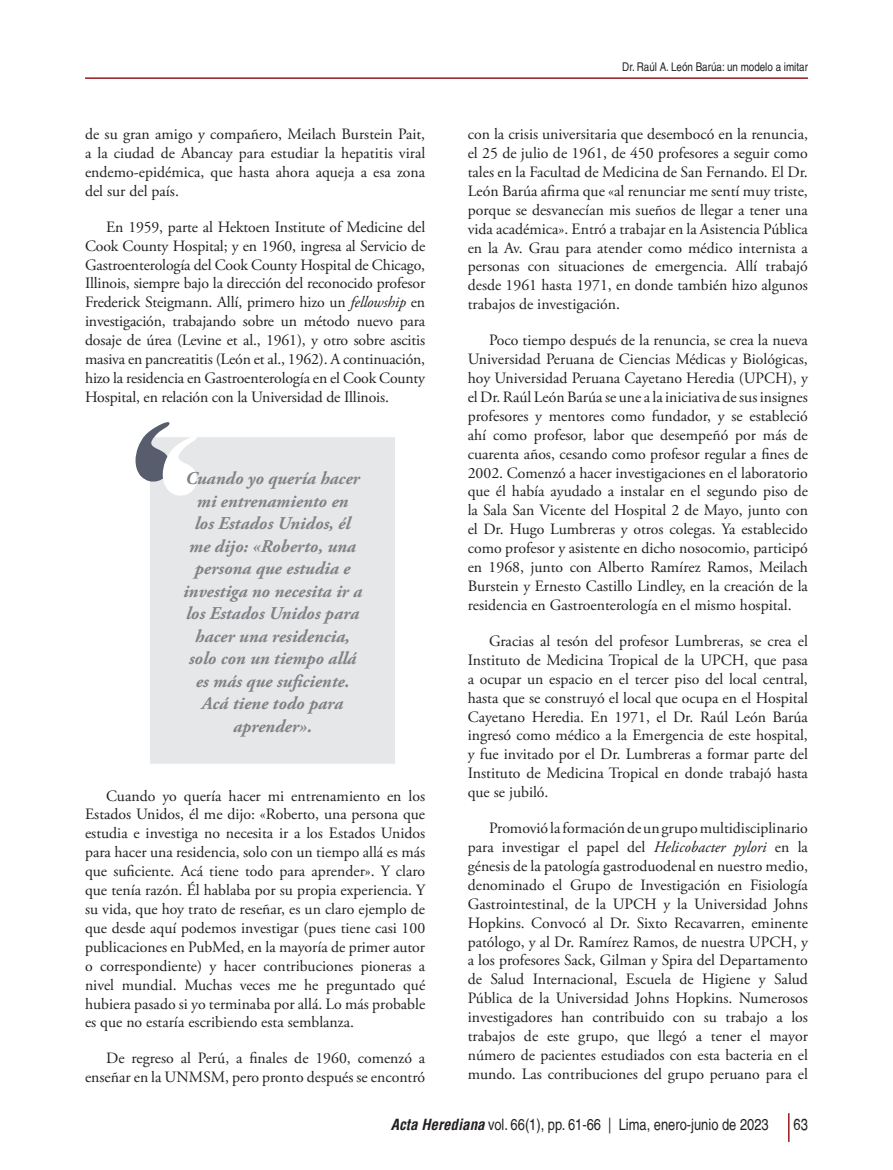
<style>
.page{position:relative;width:893px;height:1170px;background:#fff}
.page>*{position:absolute;margin:0;border:0;box-sizing:border-box;transform-origin:0 0}
.Frase_-_SE_cost{font:italic 700 18px/22.5px "Adobe Garamond Pro";color:#808285;text-align:center}
.Parrafo{font:15.75px/18.9px "Adobe Garamond Pro";color:#231f20;text-align:justify}
.t1{font:condensed 15.75px "Helvetica LT";color:#231f20}
.t2{font:condensed 15.75px "Helvetica";color:#231f20}
.t3{font:condensed 12px "Helvetica LT";color:#231f20}
.s1{font-style:italic}
.s2{font-family:"Helvetica";font-weight:700;font-style:italic;font-size:15px}
</style>
<div class="page">
<hr style="left:85px;top:77px;width:723px;height:2px;background:#981a1e">
<svg style="left:788px;top:1113px;width:1px;height:28px"></svg>
<div style="left:149px;top:436px;width:247px;height:328px;background:#e6e7e9;border:1px solid #fff"></div>
<svg style="left:136px;top:422px;width:61px;height:75px"></svg>
<p class="Parrafo" style="left:85px;top:125px;width:342px">de su gran amigo y compañero, Meilach Burstein Pait, a la ciudad de Abancay para estudiar la hepatitis viral endemo-epidémica, que hasta ahora aqueja a esa zona del sur del país.</p>
<p class="Parrafo" style="left:85px;top:218px;width:342px;text-indent:21px">En 1959, parte al Hektoen Institute of Medicine del Cook County Hospital; y en 1960, ingresa al Servicio de Gastroenterología del Cook County Hospital de Chicago, Illinois, siempre bajo la dirección del reconocido profesor Frederick Steigmann. Allí, primero hizo un <span class="s1">fellowship</span> en investigación, trabajando sobre un método nuevo para dosaje de úrea (Levine et al., 1961), y otro sobre ascitis masiva en pancreatitis (León et al., 1962). A continuación, hizo la residencia en Gastroenterología en el Cook County Hospital, en relación con la Universidad de Illinois.</p>
<p class="Frase_-_SE_cost" style="left:183px;top:467px;width:181px">Cuando yo quería hacer mi entrenamiento en<br>los Estados Unidos, él me dijo: «Roberto, una persona que estudia e investiga no necesita ir a los Estados Unidos para hacer una residencia, solo con un tiempo allá es más que suficiente.<br>Acá tiene todo para aprender».</p>
<p class="Parrafo" style="left:85px;top:786px;width:342px;text-indent:21px">Cuando yo quería hacer mi entrenamiento en los Estados Unidos, él me dijo: «Roberto, una persona que estudia e investiga no necesita ir a los Estados Unidos para hacer una residencia, solo con un tiempo allá es más que suficiente. Acá tiene todo para aprender». Y claro que tenía razón. Él hablaba por su propia experiencia. Y su vida, que hoy trato de reseñar, es un claro ejemplo de que desde aquí podemos investigar (pues tiene casi 100 publicaciones en PubMed, en la mayoría de primer autor o correspondiente) y hacer contribuciones pioneras a nivel mundial. Muchas veces me he preguntado qué hubiera pasado si yo terminaba por allá. Lo más probable es que no estaría escribiendo esta semblanza.</p>
<p class="Parrafo" style="left:85px;top:1049px;width:342px;text-align:right">De regreso al Perú, a finales de 1960, comenzó a enseñar en la UNMSM, pero pronto después se encontró</p>
<p class="t3" style="left:622px;top:59px;width:187px">Dr. Raúl A. León Barúa: un modelo a imitar</p>
<p class="Parrafo" style="left:468px;top:125px;width:342px">con la crisis universitaria que desembocó en la renuncia, el 25 de julio de 1961, de 450 profesores a seguir como tales en la Facultad de Medicina de San Fernando. El Dr.<br>León Barúa afirma que «al renunciar me sentí muy triste, porque se desvanecían mis sueños de llegar a tener una vida académica». Entró a trabajar en la Asistencia Pública en la Av. Grau para atender como médico internista a personas con situaciones de emergencia. Allí trabajó desde 1961 hasta 1971, en donde también hizo algunos trabajos de investigación.</p>
<p class="Parrafo" style="left:468px;top:331px;width:342px;text-indent:21px">Poco tiempo después de la renuncia, se crea la nueva Universidad Peruana de Ciencias Médicas y Biológicas, hoy Universidad Peruana Cayetano Heredia (UPCH), y el Dr. Raúl León Barúa se une a la iniciativa de sus insignes profesores y mentores como fundador, y se estableció ahí como profesor, labor que desempeñó por más de cuarenta años, cesando como profesor regular a fines de 2002. Comenzó a hacer investigaciones en el laboratorio que él había ayudado a instalar en el segundo piso de la Sala San Vicente del Hospital 2 de Mayo, junto con el Dr. Hugo Lumbreras y otros colegas. Ya establecido como profesor y asistente en dicho nosocomio, participó en 1968, junto con Alberto Ramírez Ramos, Meilach Burstein y Ernesto Castillo Lindley, en la creación de la residencia en Gastroenterología en el mismo hospital.</p>
<p class="Parrafo" style="left:468px;top:632px;width:342px;text-indent:21px">Gracias al tesón del profesor Lumbreras, se crea el Instituto de Medicina Tropical de la UPCH, que pasa a ocupar un espacio en el tercer piso del local central, hasta que se construyó el local que ocupa en el Hospital Cayetano Heredia. En 1971, el Dr. Raúl León Barúa ingresó como médico a la Emergencia de este hospital, y fue invitado por el Dr. Lumbreras a formar parte del Instituto de Medicina Tropical en donde trabajó hasta que se jubiló.</p>
<p class="Parrafo" style="left:468px;top:819px;width:342px;text-indent:21px">Promovió la formación de un grupo multidisciplinario para investigar el papel del <span class="s1">Helicobacter pylori</span> en la génesis de la patología gastroduodenal en nuestro medio, denominado el Grupo de Investigación en Fisiología Gastrointestinal, de la UPCH y la Universidad Johns Hopkins. Convocó al Dr. Sixto Recavarren, eminente patólogo, y al Dr. Ramírez Ramos, de nuestra UPCH, y a los profesores Sack, Gilman y Spira del Departamento de Salud Internacional, Escuela de Higiene y Salud Pública de la Universidad Johns Hopkins. Numerosos investigadores han contribuido con su trabajo a los trabajos de este grupo, que llegó a tener el mayor número de pacientes estudiados con esta bacteria en el mundo. Las contribuciones del grupo peruano para el</p>
<p class="t1" style="left:391px;top:1114px;width:379px"><span class="s2">Acta Herediana</span> vol. 66(1), pp. 61-66 | Lima, enero-junio de 2023</p>
<p class="t2" style="left:794px;top:1114px;width:16px">63</p>
</div>
